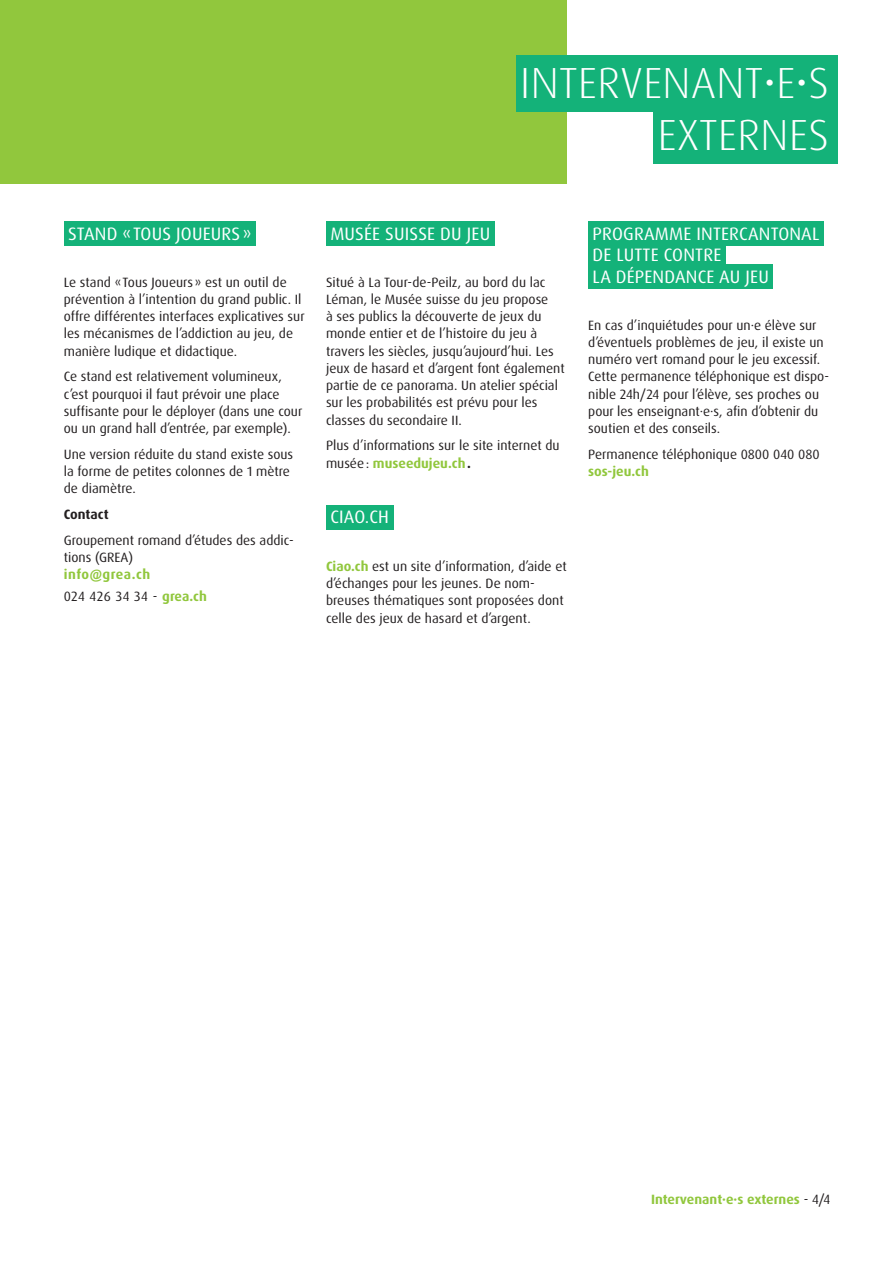
<style>
.page{position:relative;width:893px;height:1263px;background:#fff}
.page>*{position:absolute;margin:0;border:0;box-sizing:border-box;transform-origin:0 0}
.t1{font:300 43.5px/52.1px "Dax Pro";letter-spacing:.01em;color:#fff;text-align:right}
.Titre_niv3{font:18px "Dax Pro";letter-spacing:.01em;color:#fff}
.Contenu{font:13.5px/17.2px "Dax Pro";color:#231f20}
.Contenu-2{font:700 13.5px "Dax Pro";color:#91c73d}
.Contenu-3{font:13.5px "Dax Pro";letter-spacing:.035em;color:#231f20}
.Contenu-4{font:700 13.5px "Dax Pro";letter-spacing:.035em;color:#91c73d}
.Contenu-5{font:700 13.5px "Dax Pro";color:#231f20}
.s1{font-weight:700;color:#91c73d}
.s2{font-weight:700}
.s3{font-weight:400;color:#231f20}
</style>
<div class="page">
<div style="left:0;top:0;width:567px;height:184px;background:#91c73d"></div>
<div style="left:516px;top:55px;width:322px;height:57px;background:#14b279"></div>
<div style="left:654px;top:107px;width:184px;height:57px;background:#14b279"></div>
<div style="left:64px;top:221px;width:192px;height:24px;background:#14b279"></div>
<div style="left:326px;top:221px;width:169px;height:24px;background:#14b279"></div>
<div style="left:326px;top:505px;width:67px;height:24px;background:#14b279"></div>
<div style="left:588px;top:221px;width:236px;height:24px;background:#14b279"></div>
<div style="left:588px;top:243px;width:137px;height:24px;background:#14b279"></div>
<div style="left:588px;top:264px;width:185px;height:25px;background:#14b279"></div>
<h1 class="t1" style="left:520px;top:57px;width:310px">INTERVENANT•E•S<br>EXTERNES</h1>
<p class="Titre_niv3" style="left:68px;top:222px;width:185px">STAND «TOUS JOUEURS »</p>
<p class="Contenu" style="left:64px;top:273px;width:242px">Le stand «Tous Joueurs » est un outil de prévention à l’intention du grand public. Il offre différentes interfaces explicatives sur les mécanismes de l’addiction au jeu, de manière ludique et didactique.</p>
<p class="Contenu" style="left:64px;top:368px;width:240px">Ce stand est relativement volumineux, c’est pourquoi il faut prévoir une place suffisante pour le déployer (dans une cour ou un grand hall d’entrée, par exemple).</p>
<p class="Contenu" style="left:64px;top:446px;width:231px">Une version réduite du stand existe sous la forme de petites colonnes de 1 mètre de diamètre.</p>
<p class="Contenu-5" style="left:64px;top:506px;width:46px">Contact</p>
<p class="Contenu" style="left:64px;top:532px;width:231px">Groupement romand d’études des addic&shy;tions (GREA)</p>
<p class="Contenu-4" style="left:64px;top:566px;width:88px">info@grea.ch</p>
<p class="Contenu-3" style="left:64px;top:587px;width:145px">024 426 34 34 - <span class="s1">grea.ch</span></p>
<p class="Titre_niv3" style="left:330px;top:222px;width:161px">MUSÉE SUISSE DU JEU</p>
<p class="Contenu" style="left:326px;top:273px;width:240px">Situé à La Tour-de-Peilz, au bord du lac Léman, le Musée suisse du jeu propose<br>à ses publics la découverte de jeux du monde entier et de l’histoire du jeu à travers les siècles, jusqu’aujourd’hui. Les jeux de hasard et d’argent font également partie de ce panorama. Un atelier spécial sur les probabilités est prévu pour les classes du secondaire II.</p>
<p class="Contenu" style="left:326px;top:437px;width:235px">Plus d’informations sur le site internet du musée: <span class="s1">museedujeu.ch</span><span class="s2">.</span></p>
<p class="Titre_niv3" style="left:330px;top:506px;width:60px">CIAO.CH</p>
<p class="Contenu" style="left:326px;top:557px;width:242px"><span class="s1">Ciao.ch</span> est un site d’information, d’aide et d’échanges pour les jeunes. De nom&shy;breuses thématiques sont proposées dont celle des jeux de hasard et d’argent.</p>
<p class="Titre_niv3" style="left:593px;top:222px;width:228px">PROGRAMME INTERCANTONAL</p>
<p class="Titre_niv3" style="left:593px;top:243px;width:130px">DE LUTTE CONTRE</p>
<p class="Titre_niv3" style="left:593px;top:265px;width:178px">LA DÉPENDANCE AU JEU</p>
<p class="Contenu" style="left:588px;top:316px;width:242px">En cas d’inquiétudes pour un·e élève sur d’éventuels problèmes de jeu, il existe un numéro vert romand pour le jeu excessif.<br>Cette permanence téléphonique est dispo&shy;nible 24h/24 pour l’élève, ses proches ou pour les enseignant·e·s, afin d’obtenir du soutien et des conseils.</p>
<p class="Contenu" style="left:588px;top:446px;width:233px">Permanence téléphonique 0800 040 080</p>
<p class="Contenu-2" style="left:588px;top:463px;width:62px">sos-jeu.ch</p>
<p class="Contenu-2" style="left:651px;top:1191px;width:181px">Intervenant·e·s externes <span class="s3">- 4/4</span></p>
</div>
